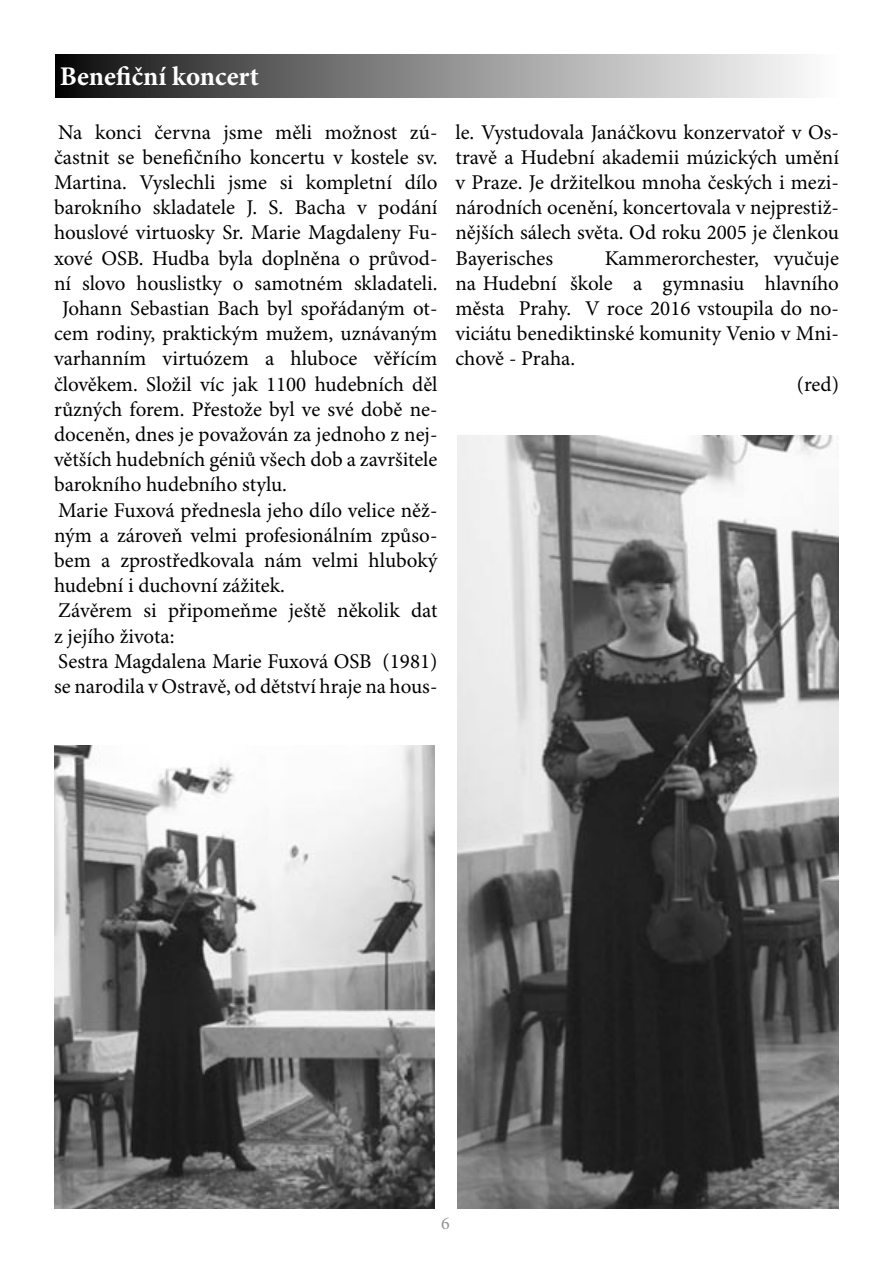
<style>
.page{position:relative;width:893px;height:1263px;background:#fff}
.page>*{position:absolute;margin:0;border:0;box-sizing:border-box;transform-origin:0 0}
.t1{font:700 27px "Minion Pro";color:#fff}
.t2{font:21px/25.2px "Minion Pro";color:#000;text-align:justify}
.t3{font:18px "Minion Pro";color:#939393}
</style>
<div class="page">
<div style="left:56px;top:54px;width:783px;height:43px;background:linear-gradient(to right,#151515,#fff)"></div>
<img style="left:457px;top:435px;width:382px;height:774px">
<img style="left:54px;top:746px;width:380px;height:463px">
<p class="t1" style="left:60px;top:61px;width:201px">Benefiční koncert</p>
<p class="t2" style="left:58px;top:120px;width:381px">Na konci června jsme měli možnost zú-</p>
<p class="t2" style="left:54px;top:145px;width:385px">častnit se benefičního koncertu v kostele sv.</p>
<p class="t2" style="left:54px;top:171px;width:385px">Martina. Vyslechli jsme si kompletní dílo</p>
<p class="t2" style="left:54px;top:196px;width:385px">barokního skladatele J. S. Bacha v podání</p>
<p class="t2" style="left:54px;top:221px;width:385px">houslové virtuosky Sr. Marie Magdaleny Fu-</p>
<p class="t2" style="left:54px;top:246px;width:385px">xové OSB. Hudba byla doplněna o průvod-</p>
<p class="t2" style="left:54px;top:271px;width:385px">ní slovo houslistky o samotném skladateli.</p>
<p class="t2" style="left:62px;top:297px;width:377px">Johann Sebastian Bach byl spořádaným ot-</p>
<p class="t2" style="left:54px;top:322px;width:385px">cem rodiny, praktickým mužem, uznávaným</p>
<p class="t2" style="left:54px;top:347px;width:385px">varhanním virtuózem a hluboce věřícím</p>
<p class="t2" style="left:54px;top:372px;width:385px">člověkem. Složil víc jak 1100 hudebních děl</p>
<p class="t2" style="left:54px;top:397px;width:385px">různých forem. Přestože byl ve své době ne-</p>
<p class="t2" style="left:54px;top:423px;width:385px">doceněn, dnes je považován za jednoho z nej-</p>
<p class="t2" style="left:54px;top:448px;width:385px">větších hudebních géniů všech dob a završitele</p>
<p class="t2" style="left:54px;top:473px;width:234px">barokního hudebního stylu.</p>
<p class="t2" style="left:54px;top:498px;width:385px">Marie Fuxová přednesla jeho dílo velice něž&shy;ným a zároveň velmi profesionálním způso&shy;bem a zprostředkovala nám velmi hluboký hudební i duchovní zážitek.</p>
<p class="t2" style="left:54px;top:599px;width:385px">Závěrem si připomeňme ještě několik dat z jejího života:</p>
<p class="t2" style="left:54px;top:649px;width:385px">Sestra Magdalena Marie Fuxová OSB (1981) se narodila v Ostravě, od dětství hraje na hous-</p>
<p class="t2" style="left:455px;top:120px;width:385px">le. Vystudovala Janáčkovu konzervatoř v Os&shy;travě a Hudební akademii múzických umění v Praze. Je držitelkou mnoha českých i mezi&shy;národních ocenění, koncertovala v nejprestiž&shy;nějších sálech světa. Od roku 2005 je členkou Bayerisches</p>
<p class="t2" style="left:455px;top:246px;width:385px;text-indent:149px">Kammerorchester, vyučuje na Hudební škole a gymnasiu hlavního města Prahy. V roce 2016 vstoupila do no&shy;viciátu benediktinské komunity Venio v Mni&shy;chově - Praha.</p>
<p class="t2" style="left:797px;top:372px;width:44px">(red)</p>
<p class="t3" style="left:441px;top:1213px;width:10px">6</p>
</div>
